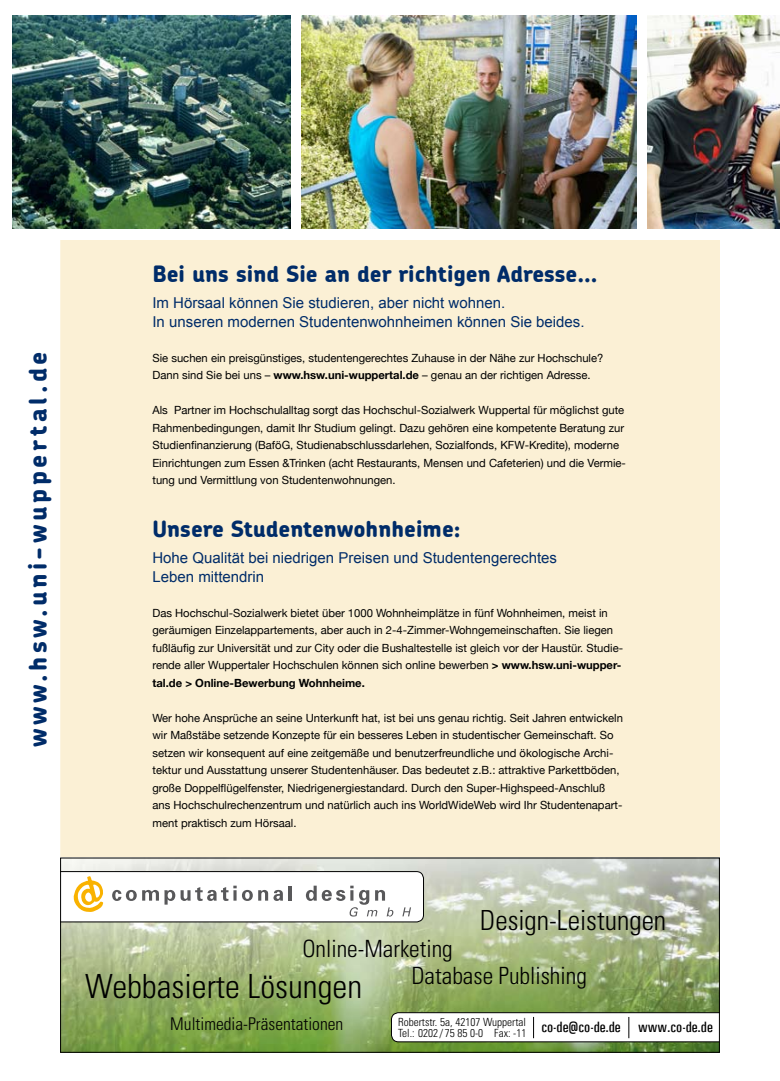
<style>
.page{position:relative;width:780px;height:1081px;background:#fff}
.page>*{position:absolute;margin:0;border:0;box-sizing:border-box;transform-origin:0 0}
.t1{font:300 condensed 33.25px "Univers LT";color:#000}
.t2{font:300 condensed 27.75px "Univers LT";color:#000}
.t3{font:800 25px "Chevin";letter-spacing:.14em;color:#002c69}
.t4{font:300 condensed 23.75px "Univers LT";color:#000}
.t5{font:800 22.5px "Chevin";color:#002c69}
.t6{font:300 condensed 17.5px "Univers LT";color:#000}
.t7{font:15px/18.8px "Arial";color:#002c69}
.t8{font:500 15px "Univers Condensed";color:#000}
.t9{font:11.25px/17.5px "Helvetica Neue";color:#000}
.t10{font:300 condensed 11.25px/11.2px "Univers LT";color:#000}
.s1{font-weight:700}
</style>
<div class="page">
<div style="left:60px;top:240px;width:659px;height:617px;background:#fbf0d5"></div>
<img style="left:12px;top:16px;width:279px;height:213px">
<img style="left:302px;top:16px;width:334px;height:213px">
<img style="left:647px;top:16px;width:133px;height:213px">
<svg style="left:62px;top:859px;width:655px;height:191px;background:#a8ba88"></svg>
<svg style="left:62px;top:871px;width:362px;height:51px"></svg>
<svg style="left:391px;top:1012px;width:326px;height:30px"></svg>
<h3 class="t3" style="left:21px;top:747px;width:397px;rotate:-90deg">www.hsw.uni-wuppertal.de</h3>
<h3 class="t5" style="left:152px;top:259px;width:446px">Bei uns sind Sie an der richtigen Adresse…</h3>
<h3 class="t7" style="left:152px;top:293px;width:433px">Im Hörsaal können Sie studieren, aber nicht wohnen.<br>In unseren modernen Studentenwohnheimen können Sie beides.</h3>
<p class="t9" style="left:152px;top:349px;width:452px">Sie suchen ein preisgünstiges, studentengerechtes Zuhause in der Nähe zur Hochschule?<br>Dann sind Sie bei uns – <span class="s1">www.hsw.uni-wuppertal.de</span> – genau an der richtigen Adresse.</p>
<p class="t9" style="left:152px;top:401px;width:475px">Als Partner im Hochschulalltag sorgt das Hochschul-Sozialwerk Wuppertal für möglichst gute Rahmenbedingungen, damit Ihr Studium gelingt. Dazu gehören eine kompetente Beratung zur Studienfinanzierung (BaföG, Studienabschlussdarlehen, Sozialfonds, KFW-Kredite), moderne Einrichtungen zum Essen &amp;Trinken (acht Restaurants, Mensen und Cafeterien) und die Vermie&shy;tung und Vermittlung von Studentenwohnungen.</p>
<h3 class="t5" style="left:152px;top:514px;width:309px">Unsere Studentenwohnheime:</h3>
<h3 class="t7" style="left:152px;top:548px;width:406px">Hohe Qualität bei niedrigen Preisen und Studentengerechtes<br>Leben mittendrin</h3>
<p class="t9" style="left:152px;top:604px;width:472px">Das Hochschul-Sozialwerk bietet über 1000 Wohnheimplätze in fünf Wohnheimen, meist in geräumigen Einzelappartements, aber auch in 2-4-Zimmer-Wohngemeinschaften. Sie liegen fußläufig zur Universität und zur City oder die Bushaltestelle ist gleich vor der Haustür. Studie&shy;rende aller Wuppertaler Hochschulen können sich online bewerben <span class="s1">&gt; www.hsw.uni-wupper&shy;tal.de &gt; Online-Bewerbung Wohnheime.</span></p>
<p class="t9" style="left:152px;top:709px;width:472px">Wer hohe Ansprüche an seine Unterkunft hat, ist bei uns genau richtig. Seit Jahren entwickeln wir Maßstäbe setzende Konzepte für ein besseres Leben in studentischer Gemeinschaft. So setzen wir konsequent auf eine zeitgemäße und benutzerfreundliche und ökologische Archi&shy;tektur und Ausstattung unserer Studentenhäuser. Das bedeutet z.B.: attraktive Parkettböden, große Doppelflügelfenster, Niedrigenergiestandard. Durch den Super-Highspeed-Anschluß ans Hochschulrechenzentrum und natürlich auch ins WorldWideWeb wird Ihr Studentenapart&shy;ment praktisch zum Hörsaal.</p>
<h3 class="t4" style="left:302px;top:934px;width:152px">Online-Marketing</h3>
<h2 class="t2" style="left:480px;top:903px;width:188px">Design-Leistungen</h2>
<h1 class="t1" style="left:85px;top:966px;width:278px">Webbasierte Lösungen</h1>
<h3 class="t4" style="left:411px;top:961px;width:177px">Database Publishing</h3>
<h3 class="t6" style="left:170px;top:1013px;width:174px">Multimedia-Präsentationen</h3>
<h3 class="t8" style="left:541px;top:1018px;width:173px">co-de@co-de.de www.co-de.de</h3>
<p class="t10" style="left:398px;top:1016px;width:130px">Robertstr. 5a, 42107 Wuppertal<br>Tel.: 0202 / 75 85 0-0 Fax: -11</p>
</div>
